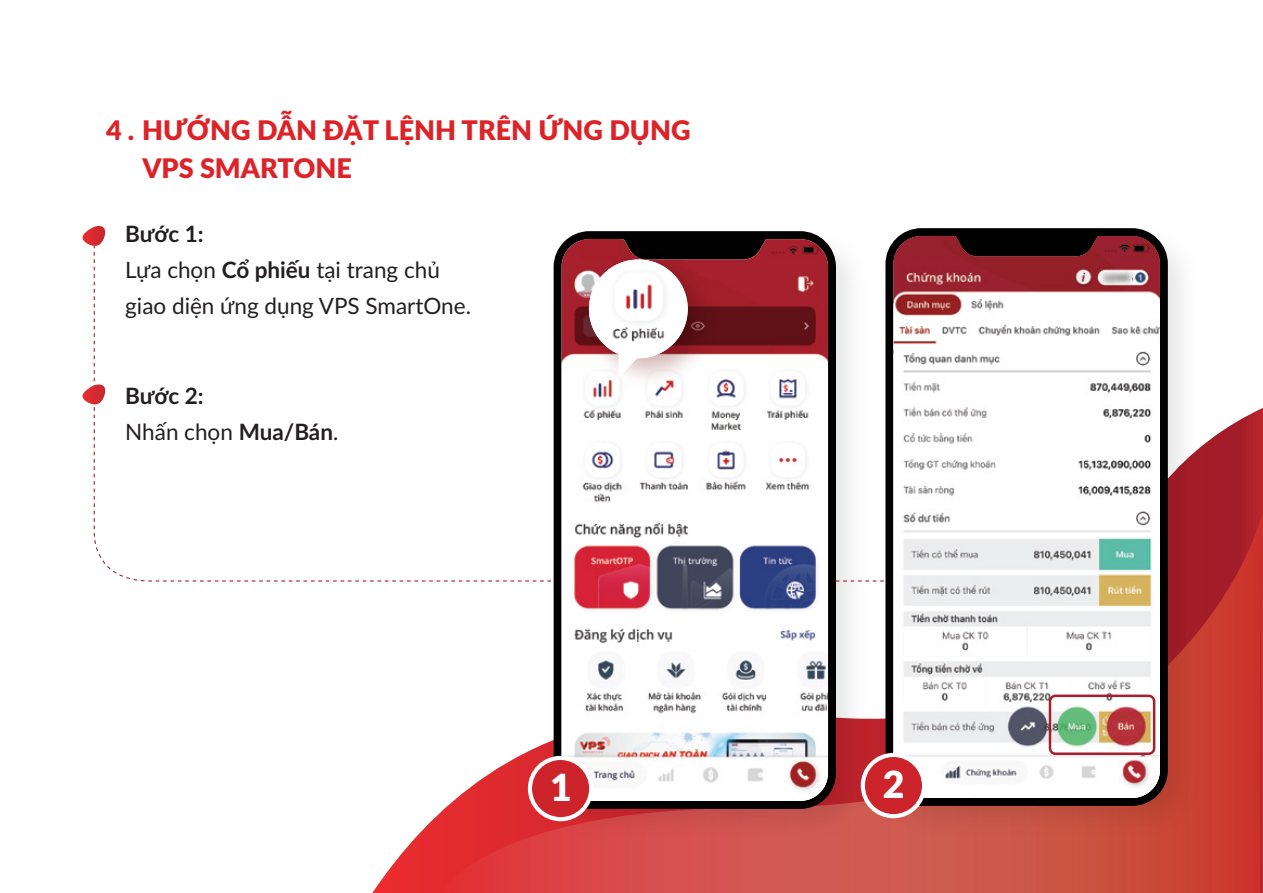
<style>
.page{position:relative;width:1263px;height:893px;background:#fff}
.page>*{position:absolute;margin:0;border:0;box-sizing:border-box;transform-origin:0 0}
.t1{font:900 37.35px "Lato";color:#fff}
.t2{font:900 27px/37.5px "Lato";color:#dd2328}
.t3{font:22.5px/36px "Lato";color:#231f20}
.t4{font:700 22.5px/36px "Lato";color:#231f20}
.s1{font-weight:700}
.s2{font-weight:400}
</style>
<div class="page">
<svg style="left:372px;top:408px;width:891px;height:485px"></svg>
<svg style="left:438px;top:512px;width:825px;height:381px"></svg>
<svg style="left:82px;top:384px;width:24px;height:20px"></svg>
<svg style="left:82px;top:226px;width:24px;height:20px"></svg>
<img style="left:541px;top:231px;width:334px;height:614px">
<div style="left:554px;top:231px;width:282px;height:578px;background:#010101;border-radius:36px"></div>
<img style="left:562px;top:239px;width:266px;height:562px">
<div style="left:580px;top:239px;width:38px;height:20px;background:#a71e2b"></div>
<img style="left:573px;top:243px;width:152px;height:153px">
<img style="left:589px;top:259px;width:99px;height:99px;border-radius:49px">
<svg style="left:618px;top:354px;width:23px;height:24px"></svg>
<div style="left:530px;top:758px;width:61px;height:61px;background:#cd242b;border-radius:50%"></div>
<div style="left:528px;top:756px;width:65px;height:65px;border:4px solid #fff;border-radius:50%"></div>
<img style="left:873px;top:228px;width:334px;height:614px">
<div style="left:885px;top:228px;width:283px;height:578px;background:#010101;border-radius:36px"></div>
<img style="left:894px;top:236px;width:266px;height:562px">
<div style="left:1049px;top:695px;width:106px;height:60px;border:2px solid #a71e2c;border-radius:6px"></div>
<div style="left:863px;top:755px;width:61px;height:61px;background:#cd242b;border-radius:50%"></div>
<div style="left:861px;top:753px;width:65px;height:65px;border:4px solid #fff;border-radius:50%"></div>
<img style="left:1049px;top:228px;width:135px;height:109px">
<div style="left:909px;top:240px;width:34px;height:15px;background:#98222d"></div>
<p class="t2" style="left:142px;top:111px;width:550px;text-indent:-36px">4 . HƯỚNG DẪN ĐẶT LỆNH TRÊN ỨNG DỤNG<br>VPS SMARTONE</p>
<p class="t3" style="left:125px;top:215px;width:347px"><span class="s1">Bước 1:<br></span>Lựa chọn <span class="s1">Cổ phiếu</span> tại trang chủ giao diện ứng dụng VPS SmartOne.</p>
<p class="t4" style="left:125px;top:377px;width:215px">Bước 2:<br><span class="s2">Nhấn chọn</span> Mua/Bán<span class="s2">.</span></p>
<h1 class="t1" style="left:550px;top:760px;width:23px">1</h1>
<h1 class="t1" style="left:883px;top:757px;width:23px">2</h1>
</div>
